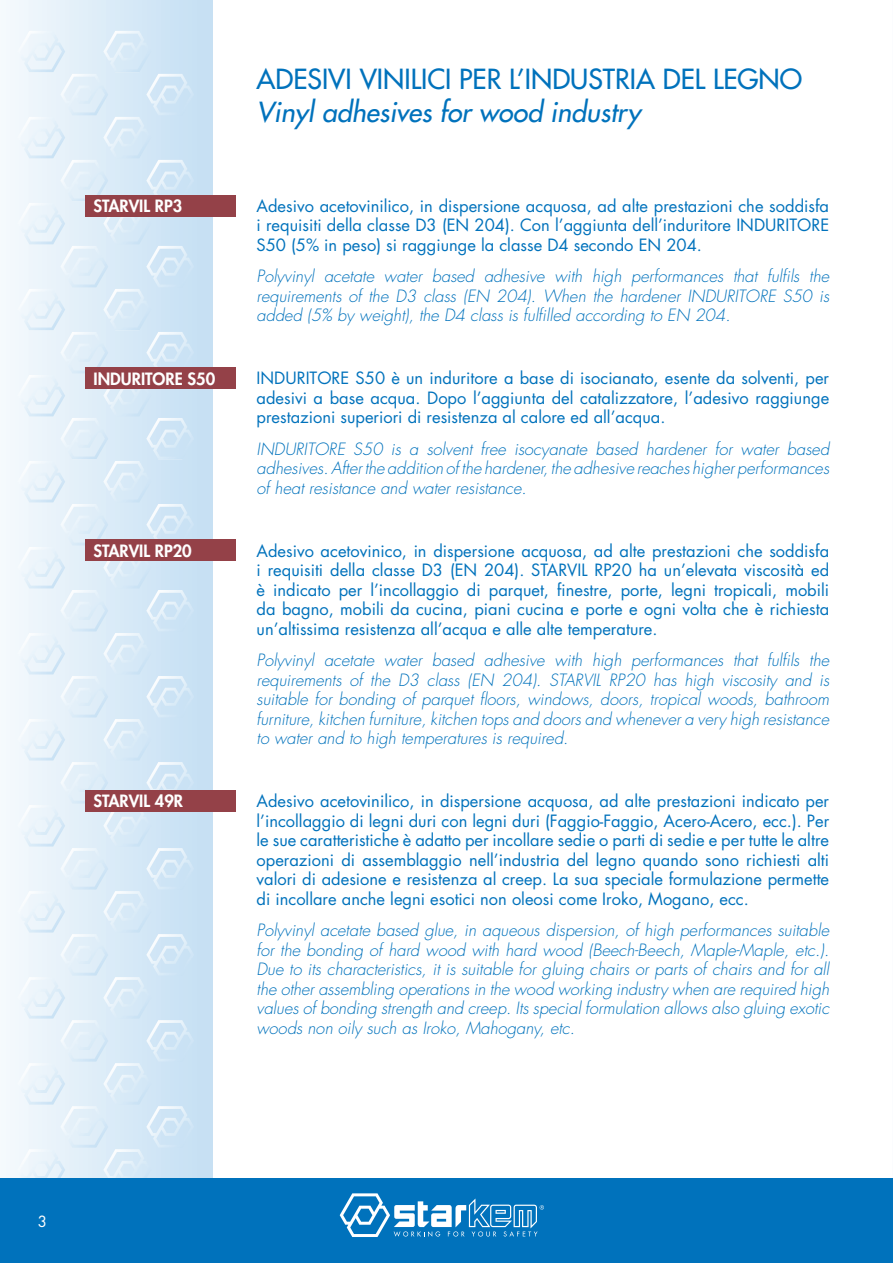
<style>
.page{position:relative;width:893px;height:1263px;background:#fff}
.page>*{position:absolute;margin:0;border:0;box-sizing:border-box;transform-origin:0 0}
.t1{font:500 27px "Futura Std";color:#0072bc}
.t2{font:italic 500 27px "Futura Std";color:#0072bc}
.t3{font:16.5px/19.5px "Futura Std";color:#0072bc;text-align:justify}
.t4{font:italic 300 16.5px/19.5px "Futura Std";color:#0072bc;text-align:justify}
.t5{font:800 16.5px "Futura Std";color:#fff}
.t6{font:15px "Futura Std";color:#fff}
</style>
<div class="page">
<hr style="left:892px;top:0;width:1px;height:1263px;background:#f8fafd">
<div style="left:0;top:0;width:25px;height:1263px;background:#f6fafd"></div>
<div style="left:15px;top:0;width:28px;height:1263px;background:#f2f8fc"></div>
<div style="left:29px;top:0;width:28px;height:1263px;background:#eef5fb"></div>
<div style="left:47px;top:0;width:28px;height:1263px;background:#eaf3fa"></div>
<div style="left:65px;top:0;width:28px;height:1263px;background:#e6f1f9"></div>
<div style="left:79px;top:0;width:28px;height:1263px;background:#e2eff9"></div>
<div style="left:97px;top:0;width:28px;height:1263px;background:#deedf8"></div>
<div style="left:111px;top:0;width:28px;height:1263px;background:#daebf8"></div>
<div style="left:129px;top:0;width:28px;height:1263px;background:#d6e9f7"></div>
<div style="left:147px;top:0;width:28px;height:1263px;background:#d2e6f6"></div>
<div style="left:161px;top:0;width:28px;height:1263px;background:#cee4f5"></div>
<div style="left:179px;top:0;width:28px;height:1263px;background:#cae2f5"></div>
<div style="left:197px;top:0;width:15px;height:1263px;background:#c7e0f3"></div>
<img style="left:25px;top:31px;width:40px;height:41px">
<img style="left:61px;top:74px;width:47px;height:41px">
<img style="left:103px;top:31px;width:44px;height:41px">
<img style="left:146px;top:74px;width:45px;height:41px">
<img style="left:25px;top:117px;width:40px;height:41px">
<img style="left:61px;top:160px;width:47px;height:41px">
<img style="left:103px;top:117px;width:44px;height:41px">
<img style="left:146px;top:160px;width:45px;height:35px">
<img style="left:25px;top:203px;width:40px;height:41px">
<img style="left:61px;top:246px;width:47px;height:41px">
<img style="left:103px;top:216px;width:48px;height:28px">
<img style="left:146px;top:246px;width:44px;height:41px">
<img style="left:25px;top:289px;width:40px;height:41px">
<img style="left:61px;top:332px;width:47px;height:41px">
<img style="left:103px;top:289px;width:44px;height:41px">
<img style="left:146px;top:332px;width:48px;height:36px">
<img style="left:25px;top:375px;width:40px;height:41px">
<img style="left:61px;top:418px;width:47px;height:41px">
<img style="left:103px;top:389px;width:44px;height:27px">
<img style="left:146px;top:418px;width:45px;height:40px">
<img style="left:25px;top:461px;width:40px;height:41px">
<img style="left:61px;top:504px;width:47px;height:41px">
<img style="left:103px;top:461px;width:44px;height:41px">
<img style="left:146px;top:504px;width:48px;height:36px">
<img style="left:25px;top:547px;width:40px;height:41px">
<img style="left:61px;top:590px;width:47px;height:41px">
<img style="left:103px;top:561px;width:43px;height:27px">
<img style="left:146px;top:590px;width:44px;height:41px">
<img style="left:25px;top:633px;width:40px;height:41px">
<img style="left:61px;top:676px;width:47px;height:41px">
<img style="left:104px;top:633px;width:43px;height:41px">
<img style="left:146px;top:676px;width:44px;height:41px">
<img style="left:25px;top:719px;width:40px;height:41px">
<img style="left:61px;top:762px;width:47px;height:41px">
<img style="left:104px;top:719px;width:43px;height:41px">
<img style="left:146px;top:762px;width:44px;height:28px">
<img style="left:25px;top:805px;width:40px;height:41px">
<img style="left:61px;top:848px;width:47px;height:41px">
<img style="left:103px;top:811px;width:48px;height:35px">
<img style="left:146px;top:848px;width:44px;height:41px">
<img style="left:24px;top:891px;width:41px;height:41px">
<img style="left:61px;top:934px;width:47px;height:41px">
<img style="left:104px;top:891px;width:43px;height:41px">
<img style="left:146px;top:934px;width:44px;height:41px">
<img style="left:24px;top:977px;width:41px;height:41px">
<img style="left:61px;top:1020px;width:47px;height:41px">
<img style="left:104px;top:977px;width:43px;height:41px">
<img style="left:146px;top:1020px;width:44px;height:41px">
<img style="left:25px;top:1063px;width:40px;height:41px">
<img style="left:61px;top:1106px;width:47px;height:41px">
<img style="left:104px;top:1063px;width:42px;height:41px">
<img style="left:146px;top:1106px;width:44px;height:41px">
<img style="left:17px;top:1149px;width:48px;height:30px">
<img style="left:103px;top:1149px;width:48px;height:30px">
<hr style="left:892px;top:1179px;width:1px;height:84px;background:#0072bc">
<div style="left:0;top:1179px;width:892px;height:84px;background:#0072bc"></div>
<svg style="left:340px;top:1193px;width:204px;height:44px"></svg>
<div style="left:85px;top:195px;width:150px;height:21px;background:#944148"></div>
<div style="left:85px;top:368px;width:150px;height:21px;background:#944148"></div>
<div style="left:85px;top:790px;width:150px;height:21px;background:#944148"></div>
<div style="left:85px;top:540px;width:150px;height:21px;background:#944148"></div>
<h1 class="t1" style="left:257px;top:62px;width:547px">ADESIVI VINILICI PER L’INDUSTRIA DEL LEGNO</h1>
<h1 class="t2" style="left:257px;top:95px;width:385px">Vinyl adhesives for wood industry</h1>
<p class="t5" style="left:94px;top:196px;width:90px">STARVIL RP3</p>
<p class="t3" style="left:257px;top:196px;width:574px">Adesivo acetovinilico, in dispersione acquosa, ad alte prestazioni che soddisfa i requisiti della classe D3 (EN 204). Con l’aggiunta dell’induritore INDURITORE S50 (5% in peso) si raggiunge la classe D4 secondo EN 204.</p>
<p class="t4" style="left:257px;top:267px;width:574px">Polyvinyl acetate water based adhesive with high performances that fulfils the requirements of the D3 class (EN 204). When the hardener INDURITORE S50 is added (5% by weight), the D4 class is fulfilled according to EN 204.</p>
<p class="t5" style="left:94px;top:368px;width:123px">INDURITORE S50</p>
<p class="t3" style="left:257px;top:368px;width:574px">INDURITORE S50 è un induritore a base di isocianato, esente da solventi, per adesivi a base acqua. Dopo l’aggiunta del catalizzatore, l’adesivo raggiunge prestazioni superiori di resistenza al calore ed all’acqua.</p>
<p class="t4" style="left:257px;top:439px;width:574px">INDURITORE S50 is a solvent free isocyanate based hardener for water based adhesives. After the addition of the hardener, the adhesive reaches higher performances of heat resistance and water resistance.</p>
<p class="t5" style="left:94px;top:540px;width:100px">STARVIL RP20</p>
<p class="t3" style="left:257px;top:541px;width:574px">Adesivo acetovinico, in dispersione acquosa, ad alte prestazioni che soddisfa i requisiti della classe D3 (EN 204). STARVIL RP20 ha un’elevata viscosità ed è indicato per l’incollaggio di parquet, finestre, porte, legni tropicali, mobili da bagno, mobili da cucina, piani cucina e porte e ogni volta che è richiesta un’altissima resistenza all’acqua e alle alte temperature.</p>
<p class="t4" style="left:257px;top:651px;width:574px">Polyvinyl acetate water based adhesive with high performances that fulfils the requirements of the D3 class (EN 204). STARVIL RP20 has high viscosity and is suitable for bonding of parquet floors, windows, doors, tropical woods, bathroom furniture, kitchen furniture, kitchen tops and doors and whenever a very high resistance to water and to high temperatures is required.</p>
<p class="t5" style="left:94px;top:790px;width:91px">STARVIL 49R</p>
<p class="t3" style="left:257px;top:791px;width:574px">Adesivo acetovinilico, in dispersione acquosa, ad alte prestazioni indicato per l’incollaggio di legni duri con legni duri (Faggio-Faggio, Acero-Acero, ecc.). Per le sue caratteristiche è adatto per incollare sedie o parti di sedie e per tutte le altre operazioni di assemblaggio nell’industria del legno quando sono richiesti alti valori di adesione e resistenza al creep. La sua speciale formulazione permette di incollare anche legni esotici non oleosi come Iroko, Mogano, ecc.</p>
<p class="t4" style="left:257px;top:921px;width:574px">Polyvinyl acetate based glue, in aqueous dispersion, of high performances suitable for the bonding of hard wood with hard wood (Beech-Beech, Maple-Maple, etc.).<br>Due to its characteristics, it is suitable for gluing chairs or parts of chairs and for all the other assembling operations in the wood working industry when are required high values of bonding strength and creep. Its special formulation allows also gluing exotic woods non oily such as Iroko, Mahogany, etc.</p>
<p class="t6" style="left:38px;top:1211px;width:11px">3</p>
</div>
